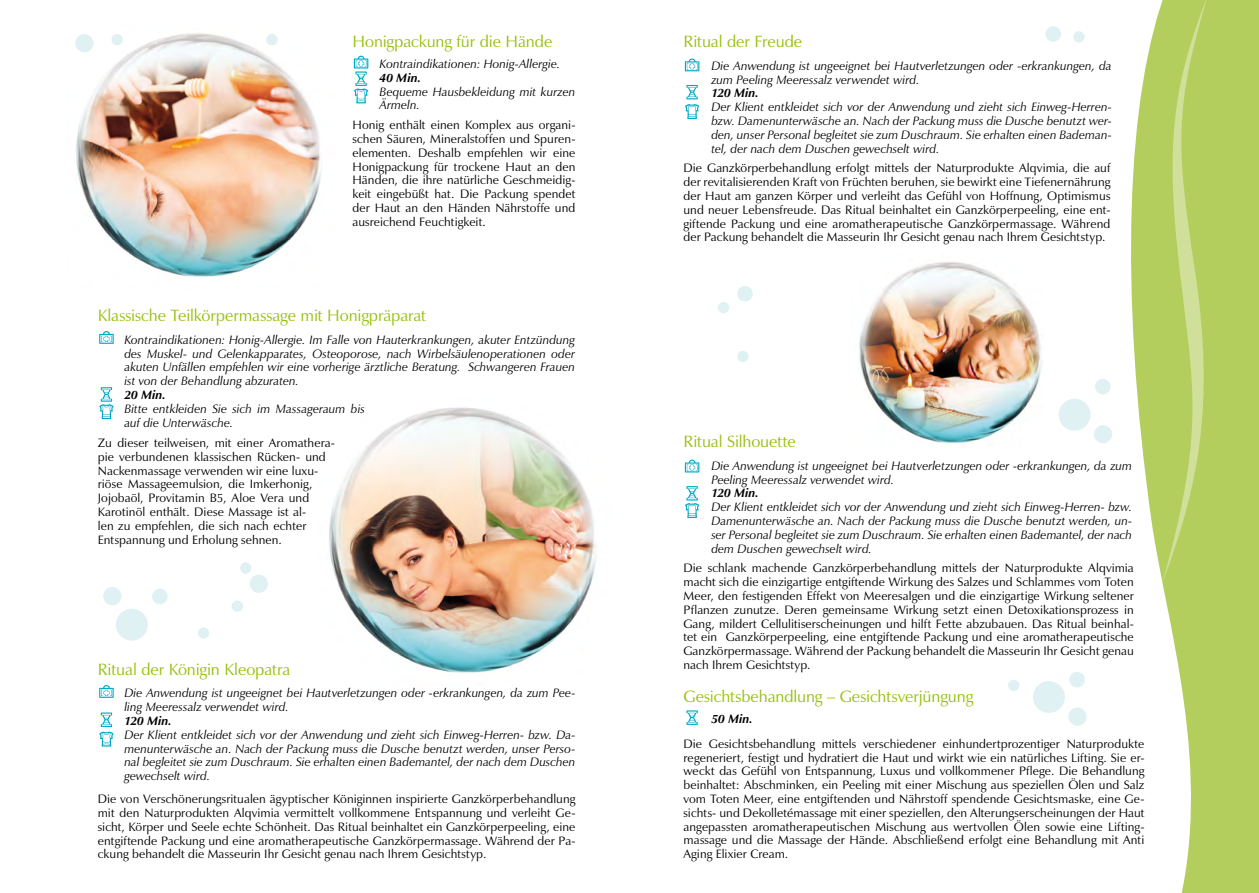
<style>
.page{position:relative;width:1259px;height:893px;background:#fff}
.page>*{position:absolute;margin:0;border:0;box-sizing:border-box;transform-origin:0 0}
.t1{font:16.5px "Zapf Humanist 601 BTCE";letter-spacing:-.005em;color:#97bf0d}
.t2{font:12.3px/13.8px "Zapf Humanist 601 BTCE";letter-spacing:.005em;color:#000;text-align:justify}
.t3{font:italic 12.3px/13.8px "Zapf Humanist 601 BTCE";letter-spacing:.005em;color:#000}
.t4{font:italic 700 12.3px "Zapf Humanist 601 BTCE";color:#000}
</style>
<div class="page">
<img style="left:859px;top:262px;width:183px;height:182px">
<img style="left:329px;top:407px;width:268px;height:266px">
<img style="left:76px;top:33px;width:245px;height:244px">
<svg style="left:1131px;top:0;width:128px;height:893px;fill:#b4ce5e"></svg>
<svg style="left:1162px;top:0;width:53px;height:584px;background:#b8d067"></svg>
<svg style="left:99px;top:331px;width:15px;height:13px"></svg>
<svg style="left:99px;top:685px;width:15px;height:13px"></svg>
<svg style="left:685px;top:58px;width:14px;height:13px"></svg>
<svg style="left:685px;top:459px;width:14px;height:13px"></svg>
<svg style="left:354px;top:55px;width:14px;height:48px"></svg>
<svg style="left:99px;top:387px;width:15px;height:32px"></svg>
<svg style="left:99px;top:712px;width:15px;height:34px"></svg>
<svg style="left:685px;top:85px;width:14px;height:34px"></svg>
<svg style="left:685px;top:486px;width:14px;height:32px"></svg>
<svg style="left:686px;top:710px;width:12px;height:15px"></svg>
<div style="left:116px;top:609px;width:32px;height:32px;background:#e0f1f4;border-radius:50%"></div>
<div style="left:1033px;top:681px;width:32px;height:32px;background:#e0f1f4;border-radius:50%"></div>
<div style="left:1058px;top:399px;width:32px;height:32px;background:#e0f1f4;border-radius:50%"></div>
<div style="left:152px;top:589px;width:16px;height:15px;background:#e0f1f4;border-radius:50%"></div>
<div style="left:1045px;top:26px;width:16px;height:16px;background:#e0f1f4;border-radius:50%"></div>
<div style="left:737px;top:286px;width:16px;height:16px;background:#e0f1f4;border-radius:50%"></div>
<div style="left:1069px;top:672px;width:16px;height:15px;background:#e0f1f4;border-radius:50%"></div>
<div style="left:1095px;top:379px;width:15px;height:15px;background:#e0f1f4;border-radius:50%"></div>
<div style="left:103px;top:587px;width:18px;height:18px;background:#e0f1f4;border-radius:50%"></div>
<div style="left:1068px;top:707px;width:18px;height:19px;background:#e0f1f4;border-radius:50%"></div>
<div style="left:1094px;top:425px;width:18px;height:18px;background:#e0f1f4;border-radius:50%"></div>
<div style="left:75px;top:34px;width:19px;height:18px;background:#e0f1f4;border-radius:50%"></div>
<div style="left:250px;top:575px;width:18px;height:18px;background:#e0f1f4;border-radius:50%"></div>
<div style="left:198px;top:627px;width:11px;height:12px;background:#e0f1f4;border-radius:50%"></div>
<div style="left:111px;top:34px;width:12px;height:11px;background:#e0f1f4;border-radius:50%"></div>
<div style="left:240px;top:562px;width:11px;height:12px;background:#e0f1f4;border-radius:50%"></div>
<div style="left:266px;top:34px;width:12px;height:11px;background:#e0f1f4;border-radius:50%"></div>
<div style="left:232px;top:600px;width:11px;height:12px;background:#e0f1f4;border-radius:50%"></div>
<div style="left:1073px;top:31px;width:11px;height:12px;background:#e0f1f4;border-radius:50%"></div>
<div style="left:718px;top:302px;width:11px;height:11px;background:#e0f1f4;border-radius:50%"></div>
<div style="left:1008px;top:680px;width:11px;height:11px;background:#e0f1f4;border-radius:50%"></div>
<div style="left:737px;top:351px;width:11px;height:11px;background:#e0f1f4;border-radius:50%"></div>
<h1 class="t1" style="left:352px;top:31px;width:201px">Honigpackung für die Hände</h1>
<p class="t3" style="left:379px;top:57px;width:182px">Kontraindikationen: Honig-Allergie.</p>
<p class="t4" style="left:379px;top:70px;width:43px">40 Min.</p>
<p class="t3" style="left:379px;top:85px;width:197px">Bequeme Hausbekleidung mit kurzen<br>Ärmeln.</p>
<p class="t2" style="left:352px;top:118px;width:224px">Honig enthält einen Komplex aus organi&shy;schen Säuren, Mineralstoffen und Spuren&shy;elementen. Deshalb empfehlen wir eine Honigpackung für trockene Haut an den Händen, die ihre natürliche Geschmeidig&shy;keit eingebüßt hat. Die Packung spendet der Haut an den Händen Nährstoffe und ausreichend Feuchtigkeit.</p>
<h1 class="t1" style="left:98px;top:305px;width:330px">Klassische Teilkörpermassage mit Honigpräparat</h1>
<p class="t3" style="left:124px;top:333px;width:452px;text-align:justify">Kontraindikationen: Honig-Allergie. Im Falle von Hauterkrankungen, akuter Entzündung des Muskel- und Gelenkapparates, Osteoporose, nach Wirbelsäulenoperationen oder akuten Unfällen empfehlen wir eine vorherige ärztliche Beratung. Schwangeren Frauen ist von der Behandlung abzuraten.</p>
<p class="t4" style="left:124px;top:387px;width:43px">20 Min.</p>
<p class="t3" style="left:124px;top:402px;width:242px">Bitte entkleiden Sie sich im Massageraum bis auf die Unterwäsche.</p>
<p class="t2" style="left:98px;top:436px;width:238px;text-align:left">Zu dieser teilweisen, mit einer Aromathera&shy;pie verbundenen klassischen Rücken- und Nackenmassage verwenden wir eine luxu&shy;riöse Massageemulsion, die Imkerhonig, Jojobaöl, Provitamin B5, Aloe Vera und Karotinöl enthält. Diese Massage ist al-<br>len zu empfehlen, die sich nach echter Entspannung und Erholung sehnen.</p>
<h1 class="t1" style="left:98px;top:658px;width:194px">Ritual der Königin Kleopatra</h1>
<p class="t3" style="left:124px;top:686px;width:452px">Die Anwendung ist ungeeignet bei Hautverletzungen oder -erkrankungen, da zum Pee&shy;ling Meeressalz verwendet wird.</p>
<p class="t4" style="left:124px;top:713px;width:49px">120 Min.</p>
<p class="t3" style="left:124px;top:728px;width:452px;text-align:justify">Der Klient entkleidet sich vor der Anwendung und zieht sich Einweg-Herren- bzw. Da&shy;menunterwäsche an. Nach der Packung muss die Dusche benutzt werden, unser Perso&shy;nal begleitet sie zum Duschraum. Sie erhalten einen Bademantel, der nach dem Duschen gewechselt wird.</p>
<p class="t2" style="left:98px;top:792px;width:479px">Die von Verschönerungsritualen ägyptischer Königinnen inspirierte Ganzkörperbehandlung mit den Naturprodukten Alqvimia vermittelt vollkommene Entspannung und verleiht Ge&shy;sicht, Körper und Seele echte Schönheit. Das Ritual beinhaltet ein Ganzkörperpeeling, eine entgiftende Packung und eine aromatherapeutische Ganzkörpermassage. Während der Pa&shy;ckung behandelt die Masseurin Ihr Gesicht genau nach Ihrem Gesichtstyp.</p>
<h1 class="t1" style="left:683px;top:31px;width:120px">Ritual der Freude</h1>
<p class="t3" style="left:711px;top:59px;width:402px">Die Anwendung ist ungeeignet bei Hautverletzungen oder -erkrankungen, da zum Peeling Meeressalz verwendet wird.</p>
<p class="t4" style="left:711px;top:85px;width:49px">120 Min.</p>
<p class="t3" style="left:711px;top:100px;width:402px;text-align:justify">Der Klient entkleidet sich vor der Anwendung und zieht sich Einweg-Herren&shy;bzw. Damenunterwäsche an. Nach der Packung muss die Dusche benutzt wer&shy;den, unser Personal begleitet sie zum Duschraum. Sie erhalten einen Bademan&shy;tel, der nach dem Duschen gewechselt wird.</p>
<p class="t2" style="left:683px;top:161px;width:428px">Die Ganzkörperbehandlung erfolgt mittels der Naturprodukte Alqvimia, die auf der revitalisierenden Kraft von Früchten beruhen, sie bewirkt eine Tiefenernährung der Haut am ganzen Körper und verleiht das Gefühl von Hoffnung, Optimismus und neuer Lebensfreude. Das Ritual beinhaltet ein Ganzkörperpeeling, eine ent&shy;giftende Packung und eine aromatherapeutische Ganzkörpermassage. Während der Packung behandelt die Masseurin Ihr Gesicht genau nach Ihrem Gesichtstyp.</p>
<h1 class="t1" style="left:683px;top:430px;width:114px">Ritual Silhouette</h1>
<p class="t3" style="left:711px;top:459px;width:422px">Die Anwendung ist ungeeignet bei Hautverletzungen oder -erkrankungen, da zum<br>Peeling Meeressalz verwendet wird.</p>
<p class="t4" style="left:711px;top:485px;width:49px">120 Min.</p>
<p class="t3" style="left:711px;top:500px;width:422px;text-align:justify">Der Klient entkleidet sich vor der Anwendung und zieht sich Einweg-Herren- bzw.<br>Damenunterwäsche an. Nach der Packung muss die Dusche benutzt werden, un&shy;ser Personal begleitet sie zum Duschraum. Sie erhalten einen Bademantel, der nach dem Duschen gewechselt wird.</p>
<p class="t2" style="left:683px;top:561px;width:452px">Die schlank machende Ganzkörperbehandlung mittels der Naturprodukte Alqvimia macht sich die einzigartige entgiftende Wirkung des Salzes und Schlammes vom Toten Meer, den festigenden Effekt von Meeresalgen und die einzigartige Wirkung seltener Pflanzen zunutze. Deren gemeinsame Wirkung setzt einen Detoxikationsprozess in Gang, mildert Cellulitiserscheinungen und hilft Fette abzubauen. Das Ritual beinhal&shy;tet ein Ganzkörperpeeling, eine entgiftende Packung und eine aromatherapeutische Ganzkörpermassage. Während der Packung behandelt die Masseurin Ihr Gesicht genau nach Ihrem Gesichtstyp.</p>
<h1 class="t1" style="left:683px;top:686px;width:291px">Gesichtsbehandlung – Gesichtsverjüngung</h1>
<p class="t4" style="left:711px;top:711px;width:43px">50 Min.</p>
<p class="t2" style="left:683px;top:737px;width:462px">Die Gesichtsbehandlung mittels verschiedener einhundertprozentiger Naturprodukte regeneriert, festigt und hydratiert die Haut und wirkt wie ein natürliches Lifting. Sie er&shy;weckt das Gefühl von Entspannung, Luxus und vollkommener Pflege. Die Behandlung beinhaltet: Abschminken, ein Peeling mit einer Mischung aus speziellen Ölen und Salz vom Toten Meer, eine entgiftenden und Nährstoff spendende Gesichtsmaske, eine Ge&shy;sichts- und Dekolletémassage mit einer speziellen, den Alterungserscheinungen der Haut angepassten aromatherapeutischen Mischung aus wertvollen Ölen sowie eine Lifting&shy;massage und die Massage der Hände. Abschließend erfolgt eine Behandlung mit Anti Aging Elixier Cream.</p>
</div>
